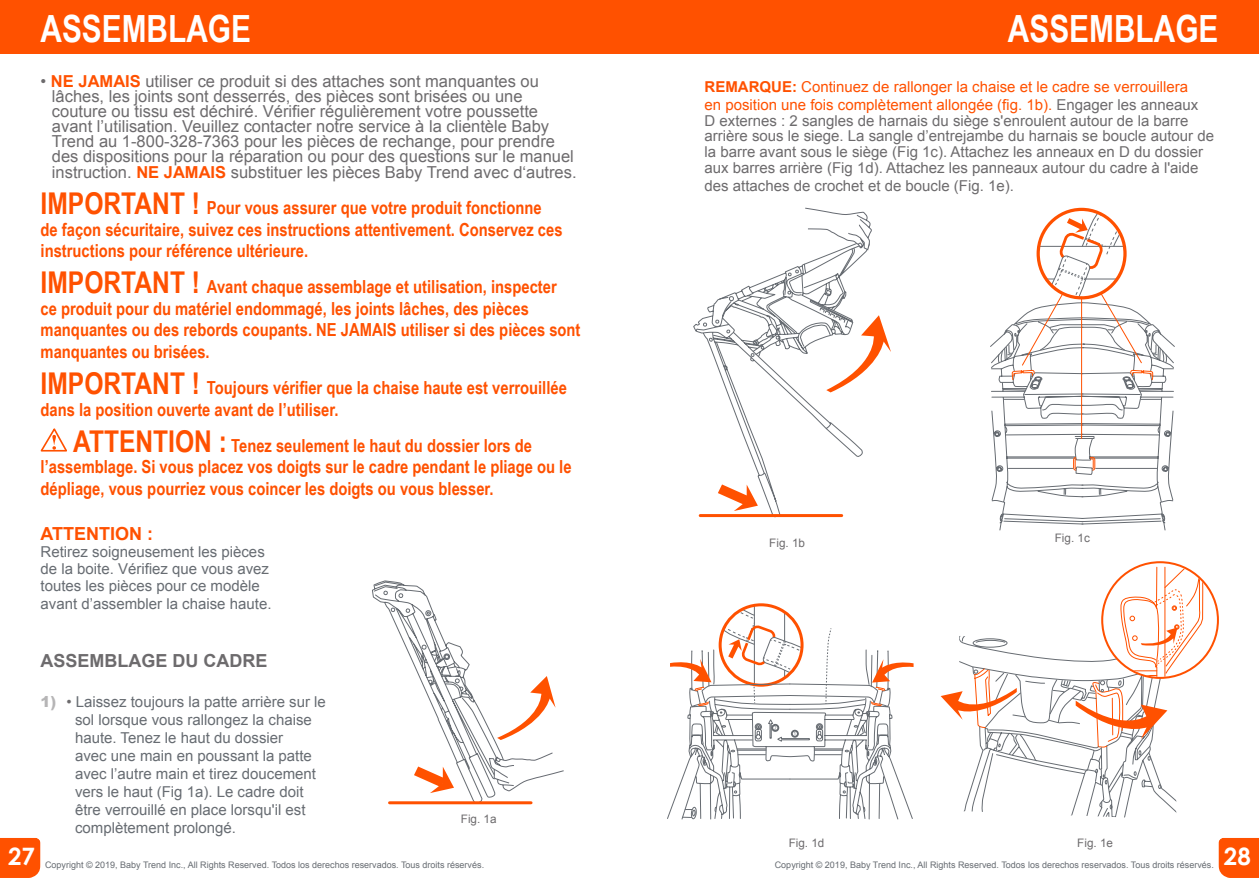
<style>
.page{position:relative;width:1259px;height:893px;background:#fff}
.page>*{position:absolute;margin:0;border:0;box-sizing:border-box;transform-origin:0 0}
.t1{font:700 37.5px "Arial Narrow";color:#fff}
.t2{font:700 24px "Century Gothic";color:#fff}
.t3{font:700 18px/21.6px "Arial Narrow";color:#ff5100}
.t4{font:700 18px "Arial";color:#6d6b6d}
.t5{font:700 18px "Arial";color:#ff5100}
.t6{font:16.5px/15.1px "Arial";color:#6d6b6d}
.t7{font:15px/18px "Arial";color:#676c72}
.t8{font:15px/15.8px "Arial";color:#6d6b6d}
.t9{font:15px/18px "Arial";color:#ff5100}
.t10{font:11.7px "Arial";color:#6d6b6d}
.t11{font:9px "Arial";color:#676c72}
.s1{font-weight:700;color:#ff5100}
.s2{font-size:30px}
.s3{font-weight:900;color:#b6b5b6}
.s4{color:#6d6b6d}
.s5{font-weight:700}
</style>
<div class="page">
<div style="left:0;top:838px;width:40px;height:40px;background:#ff5100"></div>
<div style="left:1218px;top:838px;width:41px;height:40px;background:#ff5100"></div>
<div style="left:0;top:0;width:629px;height:54px;background:#ff5100"></div>
<div style="left:629px;top:0;width:630px;height:54px;background:#ff5100"></div>
<svg style="left:40px;top:428px;width:27px;height:24px"></svg>
<svg style="left:372px;top:580px;width:192px;height:224px"></svg>
<svg style="left:693px;top:250px;width:175px;height:268px"></svg>
<svg style="left:826px;top:315px;width:65px;height:77px"></svg>
<svg style="left:805px;top:207px;width:67px;height:43px"></svg>
<hr style="left:700px;top:514px;width:141px;height:3px;background:#ff5100">
<svg style="left:718px;top:484px;width:40px;height:27px"></svg>
<svg style="left:990px;top:209px;width:185px;height:322px"></svg>
<svg style="left:940px;top:563px;width:263px;height:255px"></svg>
<svg style="left:667px;top:605px;width:246px;height:215px"></svg>
<h1 class="t1" style="left:40px;top:0;width:212px">ASSEMBLAGE</h1>
<h1 class="t1" style="left:1008px;top:0;width:212px">ASSEMBLAGE</h1>
<p class="t6" style="left:52px;top:74px;width:526px;text-indent:-11px">• <span class="s1">NE JAMAIS</span> utiliser ce produit si des attaches sont manquantes ou lâches, les joints sont desserrés, des pièces sont brisées ou une couture ou tissu est déchiré. Vérifier régulièrement votre poussette avant l’utilisation. Veuillez contacter notre service à la clientèle Baby Trend au 1-800-328-7363 pour les pièces de rechange, pour prendre des dispositions pour la réparation ou pour des questions sur le manuel instruction. <span class="s1">NE JAMAIS</span> substituer les pièces Baby Trend avec d‘autres.</p>
<p class="t3" style="left:41px;top:196px;width:523px"><span class="s2">IMPORTANT !</span> Pour vous assurer que votre produit fonctionne de façon sécuritaire, suivez ces instructions attentivement. Conservez ces instructions pour référence ultérieure.</p>
<p class="t3" style="left:41px;top:275px;width:541px"><span class="s2">IMPORTANT !</span> Avant chaque assemblage et utilisation, inspecter<br>ce produit pour du matériel endommagé, les joints lâches, des pièces manquantes ou des rebords coupants. NE JAMAIS utiliser si des pièces sont manquantes ou brisées.</p>
<p class="t3" style="left:41px;top:376px;width:528px"><span class="s2">IMPORTANT !</span> Toujours vérifier que la chaise haute est verrouillée dans la position ouverte avant de l’utiliser.</p>
<p class="t3" style="left:41px;top:434px;width:532px;text-indent:32px"><span class="s2">ATTENTION :</span> Tenez seulement le haut du dossier lors de l’assemblage. Si vous placez vos doigts sur le cadre pendant le pliage ou le dépliage, vous pourriez vous coincer les doigts ou vous blesser.</p>
<p class="t5" style="left:41px;top:521px;width:114px">ATTENTION :</p>
<p class="t7" style="left:40px;top:543px;width:232px;line-height:17.5px">Retirez soigneusement les pièces de la boite. Vérifiez que vous avez toutes les pièces pour ce modèle avant d’assembler la chaise haute.</p>
<p class="t4" style="left:40px;top:649px;width:228px">ASSEMBLAGE DU CADRE</p>
<p class="t7" style="left:75px;top:693px;width:252px;text-indent:-34px"><span class="s3">1)</span> <span class="s4">•</span> Laissez toujours la patte arrière sur le sol lorsque vous rallongez la chaise haute. Tenez le haut du dossier<br>avec une main en poussant la patte avec l’autre main et tirez doucement vers le haut (Fig 1a). Le cadre doit être verrouillé en place lorsqu'il est complètement prolongé.</p>
<p class="t10" style="left:461px;top:811px;width:37px">Fig. 1a</p>
<p class="t9" style="left:704px;top:78px;width:495px"><span class="s5">REMARQUE:</span> Continuez de rallonger la chaise et le cadre se verrouillera en position une fois complètement allongée (fig. 1b). <span class="s4">Engager les anneaux</span></p>
<p class="t8" style="left:704px;top:113px;width:511px">D externes : 2 sangles de harnais du siège s'enroulent autour de la barre arrière sous le siege. La sangle d’entrejambe du harnais se boucle autour de la barre avant sous le siège (Fig 1c). Attachez les anneaux en D du dossier aux barres arrière (Fig 1d). Attachez les panneaux autour du cadre à l'aide</p>
<p class="t8" style="left:704px;top:178px;width:311px">des attaches de crochet et de boucle (Fig. 1e).</p>
<p class="t10" style="left:769px;top:535px;width:37px">Fig. 1b</p>
<p class="t10" style="left:1054px;top:530px;width:37px">Fig. 1c</p>
<p class="t10" style="left:788px;top:835px;width:37px">Fig. 1d</p>
<p class="t10" style="left:1077px;top:835px;width:37px">Fig. 1e</p>
<h2 class="t2" style="left:8px;top:842px;width:28px">27</h2>
<h2 class="t2" style="left:1224px;top:842px;width:28px">28</h2>
<p class="t11" style="left:45px;top:858px;width:441px">Copyright © 2019, Baby Trend Inc., All Rights Reserved. Todos los derechos reservados. Tous droits réservés.</p>
<p class="t11" style="left:775px;top:858px;width:441px">Copyright © 2019, Baby Trend Inc., All Rights Reserved. Todos los derechos reservados. Tous droits réservés.</p>
</div>
